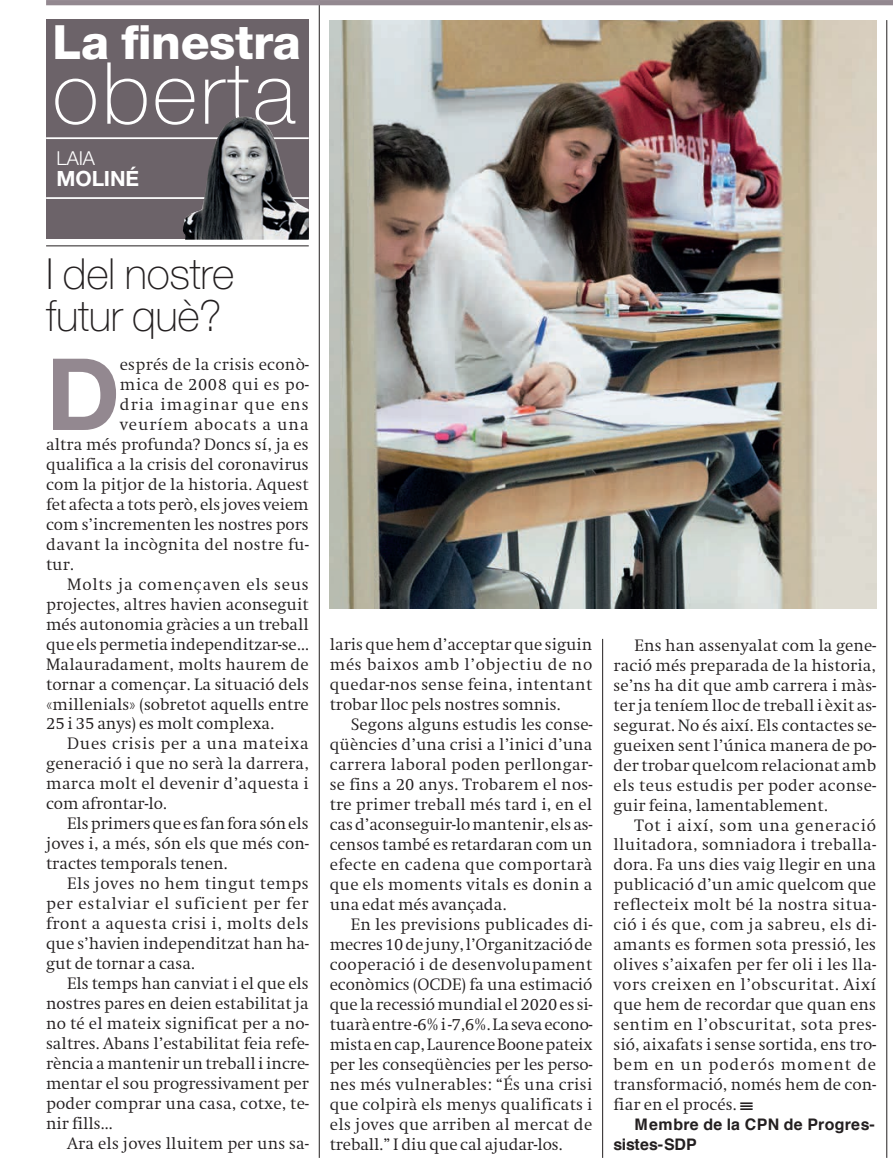
<style>
.page{position:relative;width:893px;height:1176px;background:#fff}
.page>*{position:absolute;margin:0;border:0;box-sizing:border-box;transform-origin:0 0}
.t1{font:700 99.75px "Helvetica Neue LT Std";color:#938890}
.t2{font:100 85.75px "Helvetica Neue LT Std";letter-spacing:.035em;color:#fff}
.t3{font:800 47.25px "Helvetica Neue LT Std";letter-spacing:-.01em;color:#fff}
.t4{font:100 42.88px/42px "Helvetica Neue LT Std";letter-spacing:-.01em;color:#231f20}
.t5{font:700 21px "Helvetica Neue LT Std";letter-spacing:-.01em;color:#fff}
.t6{font:300 19.25px "Helvetica Neue LT Std";color:#fff}
.t7{font:300 15.92px/19.9px "Swift ND Std";letter-spacing:.005em;color:#231f20;text-align:justify}
.t8{font:300 15.92px "Swift ND Std";letter-spacing:.05em;color:#231f20}
.t9{font:700 15.92px/19.9px "Helvetica";letter-spacing:.02em;color:#231f20}
.t10{font:300 15.92px "Swift ND Std";letter-spacing:.025em;color:#231f20}
.t11{font:300 15.92px "Swift ND Std";letter-spacing:.035em;color:#231f20}
.t12{font:300 15.92px "Swift ND Std";letter-spacing:.045em;color:#231f20}
.t13{font:300 15.92px "Swift ND Std";letter-spacing:.03em;color:#231f20}
.t14{font:300 15.92px "Swift ND Std";letter-spacing:.04em;color:#231f20}
.t15{font:300 15.92px "Swift ND Std";letter-spacing:.065em;color:#231f20}
.t16{font:300 15.92px "Swift ND Std";letter-spacing:.055em;color:#231f20}
</style>
<div class="page">
<hr style="left:319px;top:0;width:1px;height:1157px;background:#231f20">
<hr style="left:602px;top:639px;width:1px;height:518px;background:#231f20">
<hr style="left:46px;top:245px;width:263px;height:1px;background:#231f20">
<div style="left:46px;top:19px;width:263px;height:220px;background:#6c6369"></div>
<hr style="left:46px;top:137px;width:263px;height:2px;background:#fff">
<hr style="left:46px;top:197px;width:263px;height:2px;background:#fff">
<div style="left:46px;top:0;width:846px;height:5px;background:#938890"></div>
<hr style="left:886px;top:20px;width:1px;height:1137px;background:#231f20">
<img style="left:183px;top:117px;width:126px;height:123px">
<img style="left:330px;top:20px;width:546px;height:589px">
<h3 class="t3" style="left:53px;top:14px;width:250px">La finestra</h3>
<h2 class="t2" style="left:52px;top:44px;width:245px">oberta</h2>
<p class="t6" style="left:57px;top:147px;width:40px">LAIA</p>
<h3 class="t5" style="left:57px;top:165px;width:84px">MOLINÉ</h3>
<h3 class="t4" style="left:46px;top:253px;width:190px">I del nostre futur què?</h3>
<h1 class="t1" style="left:46px;top:332px;width:75px">D</h1>
<p class="t7" style="left:120px;top:355px;width:190px">esprés de la crisis econò-</p>
<p class="t14" style="left:120px;top:375px;width:190px">mica de 2008 qui es po-</p>
<p class="t15" style="left:120px;top:395px;width:190px">dria imaginar que ens</p>
<p class="t16" style="left:120px;top:415px;width:190px">veuríem abocats a una</p>
<p class="t7" style="left:46px;top:434px;width:264px">altra més profunda? Doncs sí, ja es</p>
<p class="t7" style="left:46px;top:454px;width:264px">qualifica a la crisis del coronavirus</p>
<p class="t7" style="left:46px;top:474px;width:264px">com la pitjor de la historia. Aquest</p>
<p class="t7" style="left:46px;top:494px;width:264px">fet afecta a tots però, els joves veiem</p>
<p class="t7" style="left:46px;top:514px;width:264px">com s’incrementen les nostres pors</p>
<p class="t10" style="left:46px;top:535px;width:264px">davant la incògnita del nostre fu-</p>
<p class="t7" style="left:46px;top:554px;width:29px">tur.</p>
<p class="t8" style="left:67px;top:574px;width:243px">Molts ja començaven els seus</p>
<p class="t7" style="left:46px;top:594px;width:264px">projectes, altres havien aconseguit</p>
<p class="t7" style="left:46px;top:614px;width:264px">més autonomia gràcies a un treball</p>
<p class="t7" style="left:46px;top:634px;width:264px">que els permetia independitzar-se…</p>
<p class="t7" style="left:46px;top:654px;width:264px">Malauradament, molts haurem de</p>
<p class="t7" style="left:46px;top:674px;width:264px">tornar a començar. La situació dels</p>
<p class="t7" style="left:46px;top:694px;width:264px">«millenials» (sobretot aquells entre</p>
<p class="t7" style="left:46px;top:714px;width:229px">25 i 35 anys) es molt complexa.</p>
<p class="t12" style="left:67px;top:734px;width:243px">Dues crisis per a una mateixa</p>
<p class="t7" style="left:46px;top:754px;width:264px">generació i que no serà la darrera,</p>
<p class="t7" style="left:46px;top:774px;width:264px">marca molt el devenir d’aquesta i</p>
<p class="t7" style="left:46px;top:794px;width:122px">com afrontar-lo.</p>
<p class="t7" style="left:67px;top:814px;width:243px">Els primers que es fan fora són els</p>
<p class="t7" style="left:46px;top:834px;width:264px">joves i, a més, són els que més con-</p>
<p class="t7" style="left:46px;top:853px;width:183px">tractes temporals tenen.</p>
<p class="t13" style="left:67px;top:874px;width:243px">Els joves no hem tingut temps</p>
<p class="t8" style="left:46px;top:894px;width:264px">per estalviar el suficient per fer</p>
<p class="t11" style="left:46px;top:914px;width:264px">front a aquesta crisi i, molts dels</p>
<p class="t7" style="left:46px;top:933px;width:264px">que s’havien independitzat han ha-</p>
<p class="t7" style="left:46px;top:953px;width:150px">gut de tornar a casa.</p>
<p class="t7" style="left:67px;top:973px;width:243px">Els temps han canviat i el que els</p>
<p class="t7" style="left:46px;top:993px;width:264px">nostres pares en deien estabilitat ja</p>
<p class="t7" style="left:46px;top:1013px;width:264px">no té el mateix significat per a no-</p>
<p class="t7" style="left:46px;top:1033px;width:264px">saltres. Abans l’estabilitat feia refe-</p>
<p class="t7" style="left:46px;top:1053px;width:264px">rència a mantenir un treball i incre-</p>
<p class="t7" style="left:46px;top:1073px;width:264px">mentar el sou progressivament per</p>
<p class="t7" style="left:46px;top:1093px;width:264px">poder comprar una casa, cotxe, te-</p>
<p class="t7" style="left:46px;top:1113px;width:68px">nir fills...</p>
<p class="t7" style="left:67px;top:1133px;width:243px">Ara els joves lluitem per uns sa-</p>
<p class="t7" style="left:330px;top:635px;width:264px">laris que hem d’acceptar que siguin més baixos amb l’objectiu de no quedar-nos sense feina, intentant trobar lloc pels nostres somnis.</p>
<p class="t7" style="left:330px;top:715px;width:264px;text-indent:21px">Segons alguns estudis les conse&shy;qüències d’una crisi a l’inici d’una carrera laboral poden perllongar&shy;se fins a 20 anys. Trobarem el nos&shy;tre primer treball més tard i, en el cas d’aconseguir-lo mantenir, els as&shy;censos també es retardaran com un efecte en cadena que comportarà que els moments vitals es donin a una edat més avançada.</p>
<p class="t7" style="left:330px;top:914px;width:264px;text-indent:21px">En les previsions publicades di&shy;mecres 10 de juny, l’Organització de cooperació i de desenvolupament econòmics (OCDE) fa una estimació que la recessió mundial el 2020 es si&shy;tuarà entre -6% i -7,6%. La seva econo&shy;mista en cap, Laurence Boone pateix per les conseqüències per les perso&shy;nes més vulnerables: “És una crisi que colpirà els menys qualificats i els joves que arriben al mercat de treball.” I diu que cal ajudar-los.</p>
<p class="t7" style="left:613px;top:635px;width:264px;text-indent:21px">Ens han assenyalat com la gene&shy;ració més preparada de la historia, se’ns ha dit que amb carrera i màs&shy;ter ja teníem lloc de treball i èxit as&shy;segurat. No és així. Els contactes se&shy;gueixen sent l’única manera de po&shy;der trobar quelcom relacionat amb els teus estudis per poder aconse&shy;guir feina, lamentablement.</p>
<p class="t7" style="left:613px;top:815px;width:264px;text-indent:21px">Tot i així, som una generació lluitadora, somniadora i treballa&shy;dora. Fa uns dies vaig llegir en una publicació d’un amic quelcom que reflecteix molt bé la nostra situa&shy;ció i és que, com ja sabreu, els di&shy;amants es formen sota pressió, les olives s’aixafen per fer oli i les lla&shy;vors creixen en l’obscuritat. Així que hem de recordar que quan ens sentim en l’obscuritat, sota pres&shy;sió, aixafats i sense sortida, ens tro&shy;bem en un poderós moment de transformació, només hem de con&shy;fiar en el procés. ★</p>
<p class="t9" style="left:613px;top:1115px;width:263px;text-indent:21px">Membre de la CPN de Progres&shy;sistes-SDP</p>
</div>
